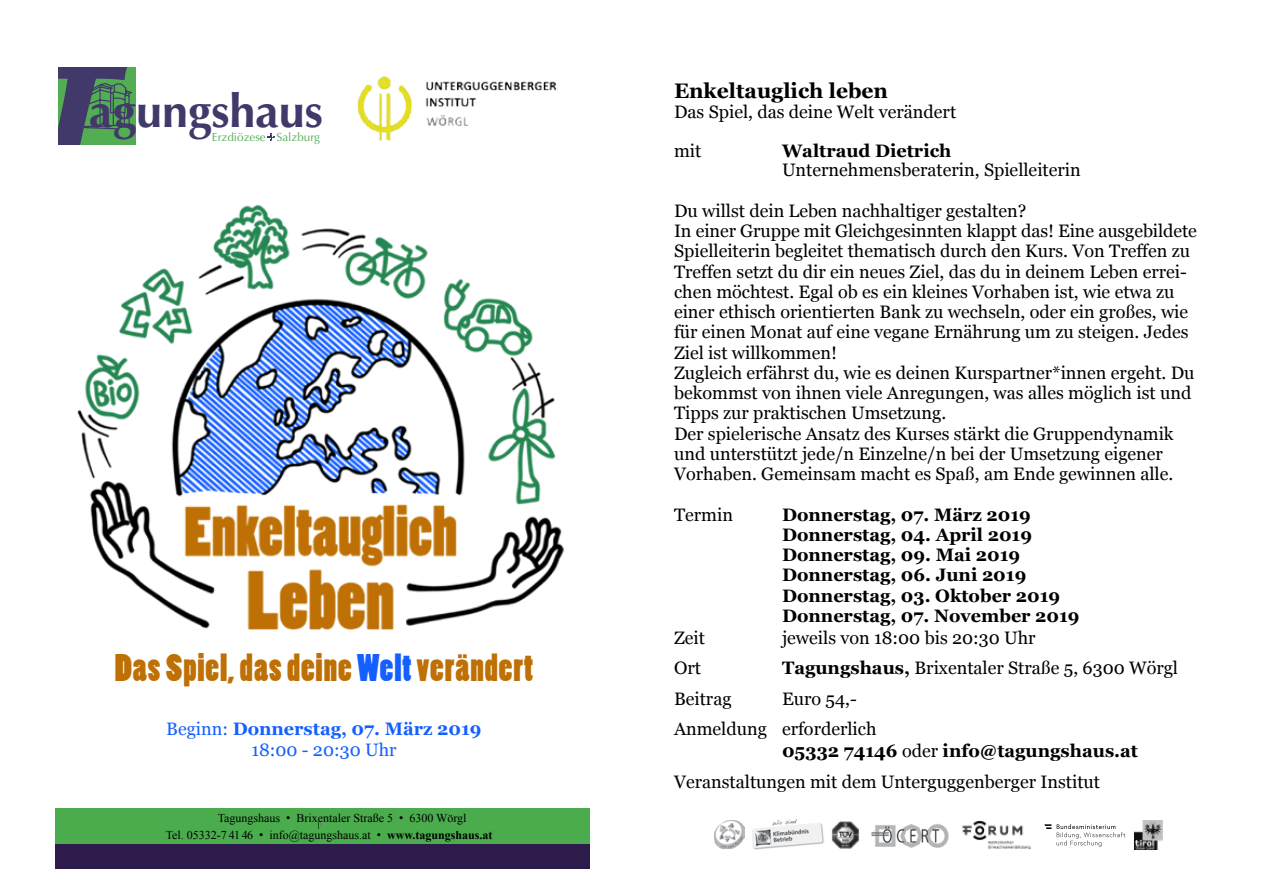
<style>
.page{position:relative;width:1263px;height:893px;background:#fff}
.page>*{position:absolute;margin:0;border:0;box-sizing:border-box;transform-origin:0 0}
.t1{font:italic 700 175.35px "Optima";color:#403969}
.t2{font:700 46.8px "Optima";color:#403969}
.t3{font:36px "Poplar Std";letter-spacing:.025em;color:#be7004}
.t4{font:700 21px "Georgia";color:#000}
.t5{font:18px/20.2px "Georgia";color:#000}
.t6{font:700 18px/20.2px "Georgia";color:#000}
.t7{font:700 18px/21.6px "Georgia";color:#155fff;text-align:center}
.t8{font:12px/16.5px "Times New Roman";color:#000}
.t9{font:11.7px "Optima";color:#52ad53}
.s1{color:#155fff}
.s2{font-weight:400}
.s3{font-family:"Arial"}
.s4{font-weight:700}
</style>
<div class="page">
<div style="left:55px;top:844px;width:535px;height:25px;background:#2d1b4c"></div>
<div style="left:55px;top:808px;width:535px;height:36px;background:#4aac4c"></div>
<div style="left:58px;top:67px;width:78px;height:77px;background:#52ad53"></div>
<svg style="left:268px;top:134px;width:7px;height:7px"></svg>
<svg style="left:77px;top:83px;width:55px;height:47px"></svg>
<img style="left:77px;top:204px;width:487px;height:426px">
<img style="left:357px;top:76px;width:200px;height:65px">
<img style="left:871px;top:824px;width:78px;height:24px">
<img style="left:831px;top:821px;width:28px;height:27px">
<img style="left:962px;top:821px;width:69px;height:28px">
<img style="left:1134px;top:820px;width:28px;height:29px">
<svg style="left:1057px;top:824px;width:68px;height:23px"></svg>
<svg style="left:1044px;top:824px;width:7px;height:5px"></svg>
<img style="left:714px;top:821px;width:31px;height:28px">
<img style="left:753px;top:820px;width:71px;height:30px">
<h1 class="t1" style="left:19px;top:22px;width:99px">T</h1>
<h2 class="t2" style="left:89px;top:84px;width:235px">agungshaus</h2>
<p class="t9" style="left:212px;top:130px;width:55px">Erzdiözese</p>
<p class="t9" style="left:277px;top:130px;width:45px">Salzburg</p>
<h3 class="t3" style="left:115px;top:648px;width:420px">Das Spiel, das deine <span class="s1">Welt</span> verändert</h3>
<p class="t7" style="left:166px;top:718px;width:317px"><span class="s2">Beginn:</span> Donnerstag, 07. März 2019<br><span class="s2">18:00 - 20:30 Uhr</span></p>
<p class="t8" style="left:166px;top:810px;width:328px;text-indent:52px">Tagungshaus <span class="s3">•</span> Brixentaler Straße 5 <span class="s3">•</span> 6300 Wörgl<br>Tel. 05332-7 41 46 <span class="s3">•</span> info@tagungshaus.at <span class="s3">•</span> <span class="s4">www.tagungshaus.at</span></p>
<p class="t4" style="left:674px;top:78px;width:216px">Enkeltauglich leben</p>
<p class="t5" style="left:674px;top:93px;width:284px;line-height:39px">Das Spiel, das deine Welt verändert mit</p>
<p class="t6" style="left:782px;top:141px;width:171px">Waltraud Dietrich</p>
<p class="t5" style="left:782px;top:160px;width:300px">Unternehmensberaterin, Spielleiterin</p>
<p class="t5" style="left:674px;top:201px;width:524px">Du willst dein Leben nachhaltiger gestalten?<br>In einer Gruppe mit Gleichgesinnten klappt das! Eine ausgebildete Spielleiterin begleitet thematisch durch den Kurs. Von Treffen zu Treffen setzt du dir ein neues Ziel, das du in deinem Leben errei&shy;chen möchtest. Egal ob es ein kleines Vorhaben ist, wie etwa zu einer ethisch orientierten Bank zu wechseln, oder ein großes, wie für einen Monat auf eine vegane Ernährung um zu steigen. Jedes Ziel ist willkommen!<br>Zugleich erfährst du, wie es deinen Kurspartner*innen ergeht. Du bekommst von ihnen viele Anregungen, was alles möglich ist und Tipps zur praktischen Umsetzung.<br>Der spielerische Ansatz des Kurses stärkt die Gruppendynamik und unterstützt jede/n Einzelne/n bei der Umsetzung eigener Vorhaben. Gemeinsam macht es Spaß, am Ende gewinnen alle.</p>
<p class="t5" style="left:674px;top:505px;width:60px">Termin</p>
<p class="t6" style="left:782px;top:504px;width:299px">Donnerstag, 07. März 2019<br>Donnerstag, 04. April 2019<br>Donnerstag, 09. Mai 2019<br>Donnerstag, 06. Juni 2019<br>Donnerstag, 03. Oktober 2019<br>Donnerstag, 07. November 2019</p>
<p class="t5" style="left:674px;top:628px;width:33px">Zeit</p>
<p class="t5" style="left:782px;top:628px;width:255px">jeweils von 18:00 bis 20:30 Uhr</p>
<p class="t5" style="left:674px;top:658px;width:28px">Ort</p>
<p class="t5" style="left:782px;top:658px;width:398px"><span class="s4">Tagungshaus,</span> Brixentaler Straße 5, 6300 Wörgl</p>
<p class="t5" style="left:674px;top:689px;width:59px">Beitrag</p>
<p class="t5" style="left:674px;top:684px;width:204px;line-height:30.6px;text-indent:108px">Euro 54,-<br>Anmeldung erforderlich</p>
<p class="t5" style="left:674px;top:736px;width:465px;line-height:30.6px;text-indent:108px"><span class="s4">05332 74146</span> oder <span class="s4">info@tagungshaus.at<br></span>Veranstaltungen mit dem Unterguggenberger Institut</p>
</div>
